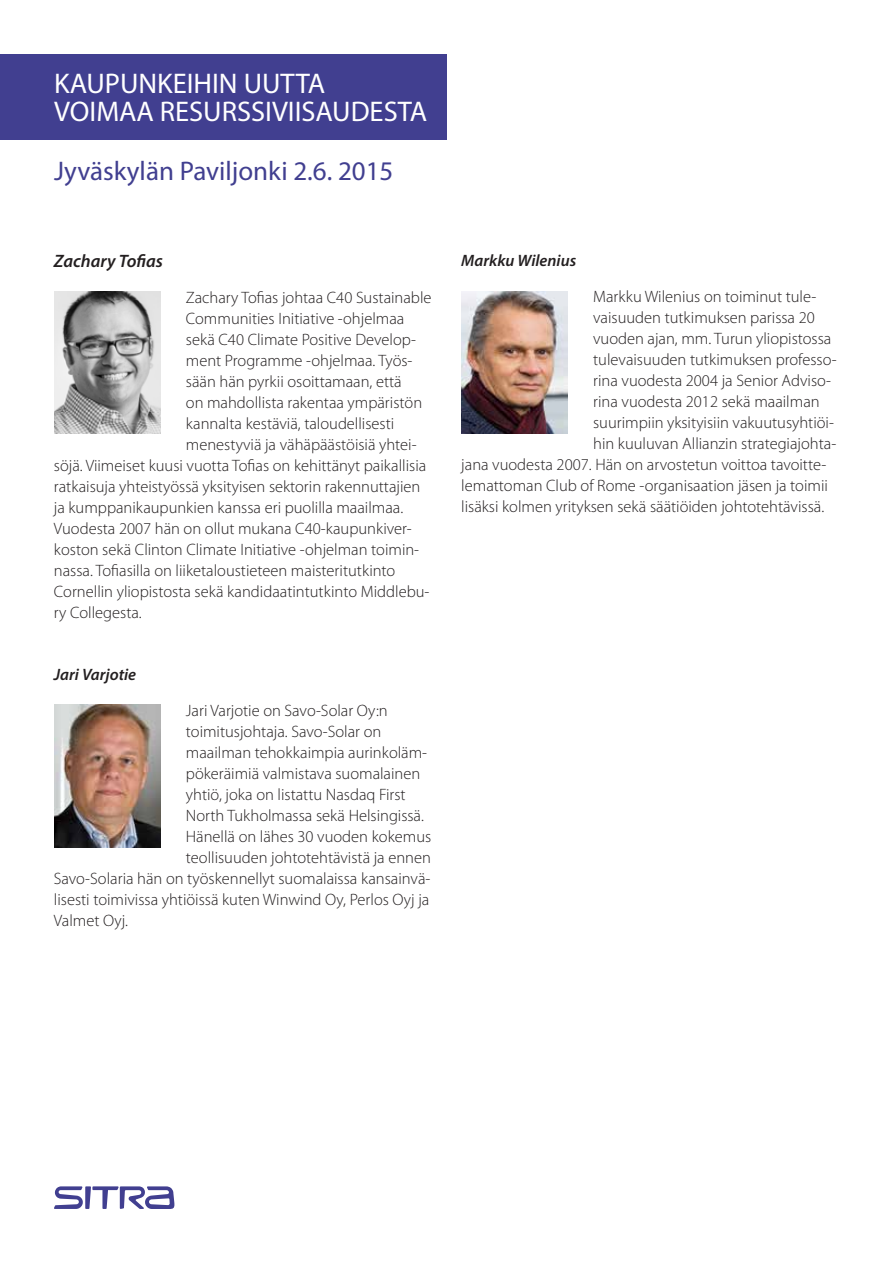
<style>
.page{position:relative;width:893px;height:1263px;background:#fff}
.page>*{position:absolute;margin:0;border:0;box-sizing:border-box;transform-origin:0 0}
.t1{font:28.5px/28.5px "Myriad Pro";color:#fff}
.t2{font:27px "Myriad Pro";color:#413f90}
.t3{font:italic 600 18px "Myriad Pro";color:#231f20}
.t4{font:300 16.5px "Myriad Pro";color:#231f20}
.t5{font:italic 600 16.5px "Myriad Pro";color:#231f20}
</style>
<div class="page">
<svg style="left:54px;top:1186px;width:120px;height:23px"></svg>
<div style="left:0;top:54px;width:446px;height:85px;background:#413f90"></div>
<img style="left:54px;top:291px;width:106px;height:143px">
<img style="left:54px;top:705px;width:106px;height:142px">
<img style="left:461px;top:291px;width:107px;height:143px">
<h1 class="t1" style="left:54px;top:69px;width:375px">KAUPUNKEIHIN UUTTA<br>VOIMAA RESURSSIVIISAUDESTA</h1>
<h2 class="t2" style="left:54px;top:155px;width:341px">Jyväskylän Paviljonki 2.6. 2015</h2>
<p class="t3" style="left:54px;top:250px;width:111px">Zachary Tofias</p>
<p class="t4" style="left:186px;top:288px;width:247px">Zachary Tofias johtaa C40 Sustainable</p>
<p class="t4" style="left:186px;top:309px;width:220px">Communities Initiative -ohjelmaa</p>
<p class="t4" style="left:186px;top:330px;width:232px">sekä C40 Climate Positive Develop-</p>
<p class="t4" style="left:186px;top:351px;width:228px">ment Programme -ohjelmaa. Työs-</p>
<p class="t4" style="left:186px;top:372px;width:217px">sään hän pyrkii osoittamaan, että</p>
<p class="t4" style="left:186px;top:393px;width:238px">on mahdollista rakentaa ympäristön</p>
<p class="t4" style="left:186px;top:414px;width:210px">kannalta kestäviä, taloudellisesti</p>
<p class="t4" style="left:186px;top:435px;width:232px">menestyviä ja vähäpäästöisiä yhtei-</p>
<p class="t4" style="left:54px;top:456px;width:374px">söjä. Viimeiset kuusi vuotta Tofias on kehittänyt paikallisia</p>
<p class="t4" style="left:54px;top:477px;width:368px">ratkaisuja yhteistyössä yksityisen sektorin rakennuttajien</p>
<p class="t4" style="left:54px;top:498px;width:351px">ja kumppanikaupunkien kanssa eri puolilla maailmaa.</p>
<p class="t4" style="left:54px;top:519px;width:359px">Vuodesta 2007 hän on ollut mukana C40-kaupunkiver-</p>
<p class="t4" style="left:54px;top:540px;width:367px">koston sekä Clinton Climate Initiative -ohjelman toimin-</p>
<p class="t4" style="left:54px;top:561px;width:343px">nassa. Tofiasilla on liiketaloustieteen maisteritutkinto</p>
<p class="t4" style="left:54px;top:582px;width:377px">Cornellin yliopistosta sekä kandidaatintutkinto Middlebu-</p>
<p class="t4" style="left:54px;top:603px;width:89px">ry Collegesta.</p>
<p class="t5" style="left:54px;top:664px;width:84px">Jari Varjotie</p>
<p class="t4" style="left:186px;top:700px;width:203px">Jari Varjotie on Savo-Solar Oy:n</p>
<p class="t4" style="left:186px;top:721px;width:197px">toimitusjohtaja. Savo-Solar on</p>
<p class="t4" style="left:186px;top:742px;width:243px">maailman tehokkaimpia aurinkoläm-</p>
<p class="t4" style="left:186px;top:763px;width:236px">pökeräimiä valmistava suomalainen</p>
<p class="t4" style="left:186px;top:784px;width:221px">yhtiö, joka on listattu Nasdaq First</p>
<p class="t4" style="left:186px;top:806px;width:240px">North Tukholmassa sekä Helsingissä.</p>
<p class="t4" style="left:186px;top:827px;width:247px">Hänellä on lähes 30 vuoden kokemus</p>
<p class="t4" style="left:186px;top:848px;width:247px">teollisuuden johtotehtävistä ja ennen</p>
<p class="t4" style="left:54px;top:869px;width:378px">Savo-Solaria hän on työskennellyt suomalaissa kansainvä-</p>
<p class="t4" style="left:54px;top:890px;width:377px">lisesti toimivissa yhtiöissä kuten Winwind Oy, Perlos Oyj ja</p>
<p class="t4" style="left:54px;top:911px;width:75px">Valmet Oyj.</p>
<p class="t5" style="left:461px;top:250px;width:116px">Markku Wilenius</p>
<p class="t4" style="left:593px;top:287px;width:225px">Markku Wilenius on toiminut tule-</p>
<p class="t4" style="left:593px;top:308px;width:223px">vaisuuden tutkimuksen parissa 20</p>
<p class="t4" style="left:593px;top:329px;width:240px">vuoden ajan, mm. Turun yliopistossa</p>
<p class="t4" style="left:593px;top:350px;width:245px">tulevaisuuden tutkimuksen professo-</p>
<p class="t4" style="left:593px;top:371px;width:239px">rina vuodesta 2004 ja Senior Adviso-</p>
<p class="t4" style="left:593px;top:392px;width:228px">rina vuodesta 2012 sekä maailman</p>
<p class="t4" style="left:593px;top:413px;width:242px">suurimpiin yksityisiin vakuutusyhtiöi-</p>
<p class="t4" style="left:593px;top:434px;width:245px">hin kuuluvan Allianzin strategiajohta-</p>
<p class="t4" style="left:461px;top:455px;width:367px">jana vuodesta 2007. Hän on arvostetun voittoa tavoitte-</p>
<p class="t4" style="left:461px;top:476px;width:368px">lemattoman Club of Rome -organisaation jäsen ja toimii</p>
<p class="t4" style="left:461px;top:497px;width:364px">lisäksi kolmen yrityksen sekä säätiöiden johtotehtävissä.</p>
</div>
